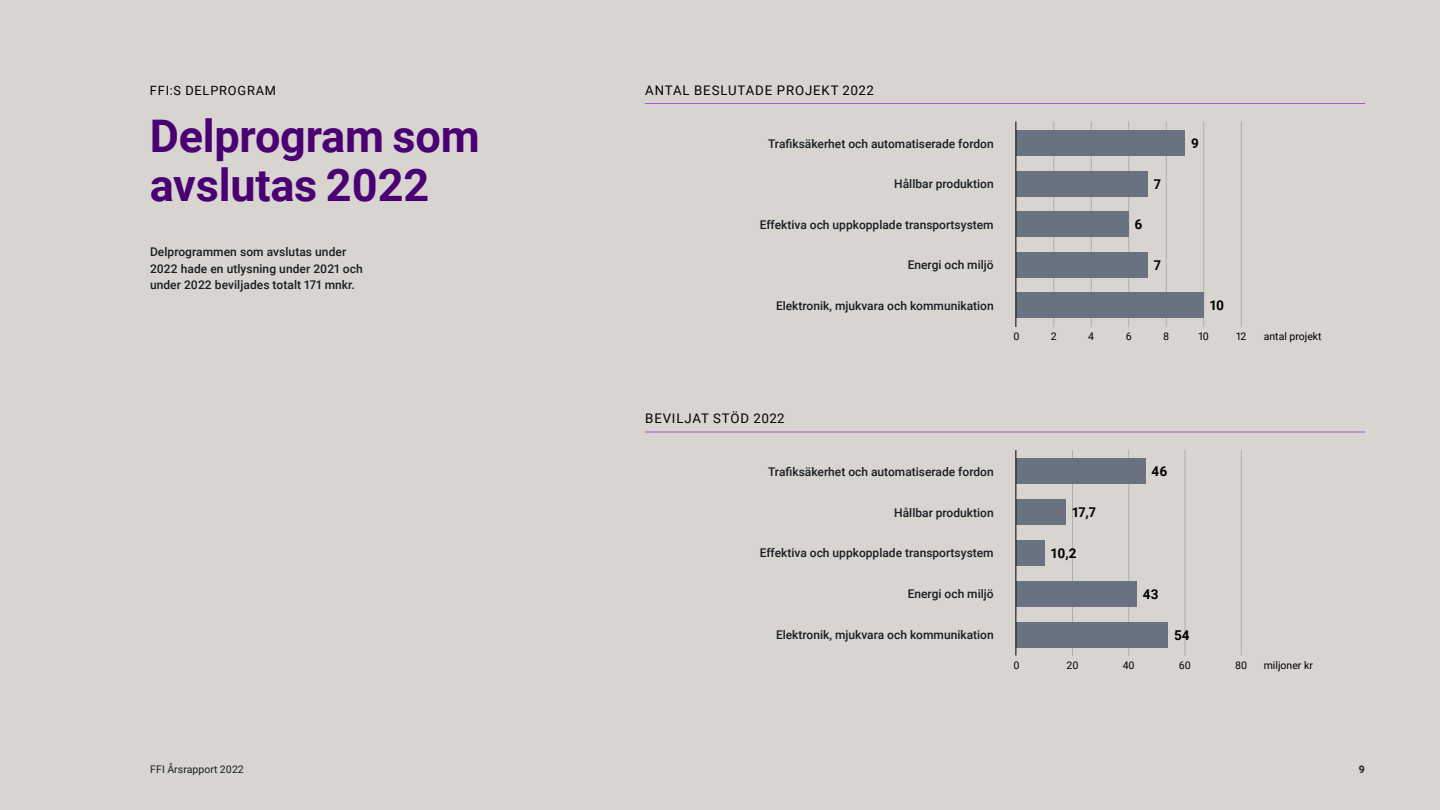
<style>
.page{position:relative;width:1440px;height:810px;background:#d8d5d1}
.page>*{position:absolute;margin:0;border:0;box-sizing:border-box;transform-origin:0 0}
.H2_Bold___Pos{font:700 45px/49.5px "Roboto";letter-spacing:-.005em;color:#4a0072}
.Delprogramssida_-_Siffra_vid_stapel{font:700 13.5px "Roboto";color:#000}
.Dårad{font:13.2px "Roboto";letter-spacing:.065em;color:#000}
.Dårad-2{font:12.75px "Roboto";letter-spacing:.065em;color:#000}
.H4_Neg___54_pt{font:500 12px/16.5px "Roboto";color:#181d20}
.P_brödtext_ny{font:10.5px "Roboto";color:#000}
.t1{font:10.5px "Roboto";letter-spacing:.005em;color:#181d20}
.t2{font:700 10.5px "Roboto";color:#181d20}
</style>
<div class="page">
<hr style="left:1054px;top:122px;width:1px;height:205px;background:#000">
<hr style="left:1072px;top:450px;width:1px;height:206px;background:#000">
<hr style="left:1129px;top:122px;width:1px;height:205px;background:#000">
<hr style="left:1129px;top:450px;width:1px;height:206px;background:#000">
<hr style="left:1241px;top:122px;width:1px;height:205px;background:#000">
<hr style="left:1204px;top:122px;width:1px;height:205px;background:#000">
<hr style="left:1091px;top:122px;width:1px;height:205px;background:#000">
<hr style="left:1166px;top:122px;width:1px;height:205px;background:#000">
<hr style="left:1185px;top:450px;width:1px;height:206px;background:#000">
<hr style="left:1241px;top:450px;width:1px;height:206px;background:#000">
<hr style="left:645px;top:103px;width:720px;height:1px;background:#ac52d4">
<hr style="left:645px;top:432px;width:720px;height:1px;background:#ac52d4">
<div style="left:1016px;top:292px;width:188px;height:26px;background:#687280"></div>
<div style="left:1016px;top:540px;width:29px;height:26px;background:#687280"></div>
<div style="left:1016px;top:622px;width:152px;height:25px;background:#687280"></div>
<div style="left:1016px;top:130px;width:169px;height:26px;background:#687280"></div>
<div style="left:1016px;top:459px;width:130px;height:25px;background:#687280"></div>
<div style="left:1016px;top:171px;width:132px;height:25px;background:#687280"></div>
<div style="left:1016px;top:500px;width:50px;height:25px;background:#687280"></div>
<div style="left:1016px;top:212px;width:113px;height:25px;background:#687280"></div>
<div style="left:1016px;top:252px;width:132px;height:25px;background:#687280"></div>
<div style="left:1016px;top:581px;width:121px;height:25px;background:#687280"></div>
<hr style="left:1016px;top:122px;width:1px;height:205px;background:#000">
<hr style="left:1016px;top:450px;width:1px;height:206px;background:#000">
<p class="Dårad-2" style="left:150px;top:81px;width:128px">FFI:S DELPROGRAM</p>
<h2 class="H2_Bold___Pos" style="left:150px;top:109px;width:331px">Delprogram som avslutas 2022</h2>
<h4 class="H4_Neg___54_pt" style="left:150px;top:243px;width:214px">Delprogrammen som avslutas under<br>2022 hade en utlysning under 2021 och under 2022 beviljades totalt 171 mnkr.</h4>
<p class="Dårad" style="left:645px;top:81px;width:230px">ANTAL BESLUTADE PROJEKT 2022</p>
<h4 class="H4_Neg___54_pt" style="left:768px;top:135px;width:227px">Trafiksäkerhet och automatiserade fordon</h4>
<p class="Delprogramssida_-_Siffra_vid_stapel" style="left:1191px;top:134px;width:9px">9</p>
<h4 class="H4_Neg___54_pt" style="left:894px;top:175px;width:101px">Hållbar produktion</h4>
<p class="Delprogramssida_-_Siffra_vid_stapel" style="left:1154px;top:174px;width:9px">7</p>
<h4 class="H4_Neg___54_pt" style="left:760px;top:216px;width:236px">Effektiva och uppkopplade transportsystem</h4>
<p class="Delprogramssida_-_Siffra_vid_stapel" style="left:1135px;top:215px;width:9px">6</p>
<h4 class="H4_Neg___54_pt" style="left:908px;top:256px;width:87px">Energi och miljö</h4>
<p class="Delprogramssida_-_Siffra_vid_stapel" style="left:1154px;top:255px;width:9px">7</p>
<h4 class="H4_Neg___54_pt" style="left:776px;top:297px;width:219px">Elektronik, mjukvara och kommunikation</h4>
<p class="Delprogramssida_-_Siffra_vid_stapel" style="left:1210px;top:296px;width:16px">10</p>
<p class="Dårad" style="left:645px;top:409px;width:141px">BEVILJAT STÖD 2022</p>
<p class="P_brödtext_ny" style="left:1014px;top:329px;width:8px">0</p>
<p class="P_brödtext_ny" style="left:1264px;top:329px;width:59px">antal projekt</p>
<p class="P_brödtext_ny" style="left:1051px;top:329px;width:7px">2</p>
<p class="P_brödtext_ny" style="left:1163px;top:329px;width:8px">8</p>
<p class="P_brödtext_ny" style="left:1198px;top:329px;width:12px">10</p>
<p class="P_brödtext_ny" style="left:1236px;top:329px;width:12px">12</p>
<p class="P_brödtext_ny" style="left:1088px;top:329px;width:7px">4</p>
<p class="P_brödtext_ny" style="left:1126px;top:329px;width:7px">6</p>
<h4 class="H4_Neg___54_pt" style="left:768px;top:463px;width:227px">Trafiksäkerhet och automatiserade fordon</h4>
<p class="Delprogramssida_-_Siffra_vid_stapel" style="left:1152px;top:462px;width:17px">46</p>
<h4 class="H4_Neg___54_pt" style="left:894px;top:504px;width:101px">Hållbar produktion</h4>
<p class="Delprogramssida_-_Siffra_vid_stapel" style="left:1072px;top:503px;width:26px">17,7</p>
<h4 class="H4_Neg___54_pt" style="left:760px;top:545px;width:236px">Effektiva och uppkopplade transportsystem</h4>
<p class="Delprogramssida_-_Siffra_vid_stapel" style="left:1051px;top:544px;width:27px">10,2</p>
<h4 class="H4_Neg___54_pt" style="left:908px;top:585px;width:87px">Energi och miljö</h4>
<p class="Delprogramssida_-_Siffra_vid_stapel" style="left:1143px;top:585px;width:17px">43</p>
<h4 class="H4_Neg___54_pt" style="left:776px;top:626px;width:219px">Elektronik, mjukvara och kommunikation</h4>
<p class="Delprogramssida_-_Siffra_vid_stapel" style="left:1174px;top:626px;width:17px">54</p>
<p class="P_brödtext_ny" style="left:1014px;top:658px;width:8px">0</p>
<p class="P_brödtext_ny" style="left:1067px;top:658px;width:14px">20</p>
<p class="P_brödtext_ny" style="left:1123px;top:658px;width:14px">40</p>
<p class="P_brödtext_ny" style="left:1179px;top:658px;width:14px">60</p>
<p class="P_brödtext_ny" style="left:1235px;top:658px;width:14px">80</p>
<p class="P_brödtext_ny" style="left:1264px;top:658px;width:51px">miljoner kr</p>
<p class="t1" style="left:150px;top:761px;width:95px">FFI Årsrapport 2022</p>
<p class="t2" style="left:1359px;top:761px;width:8px">9</p>
</div>
